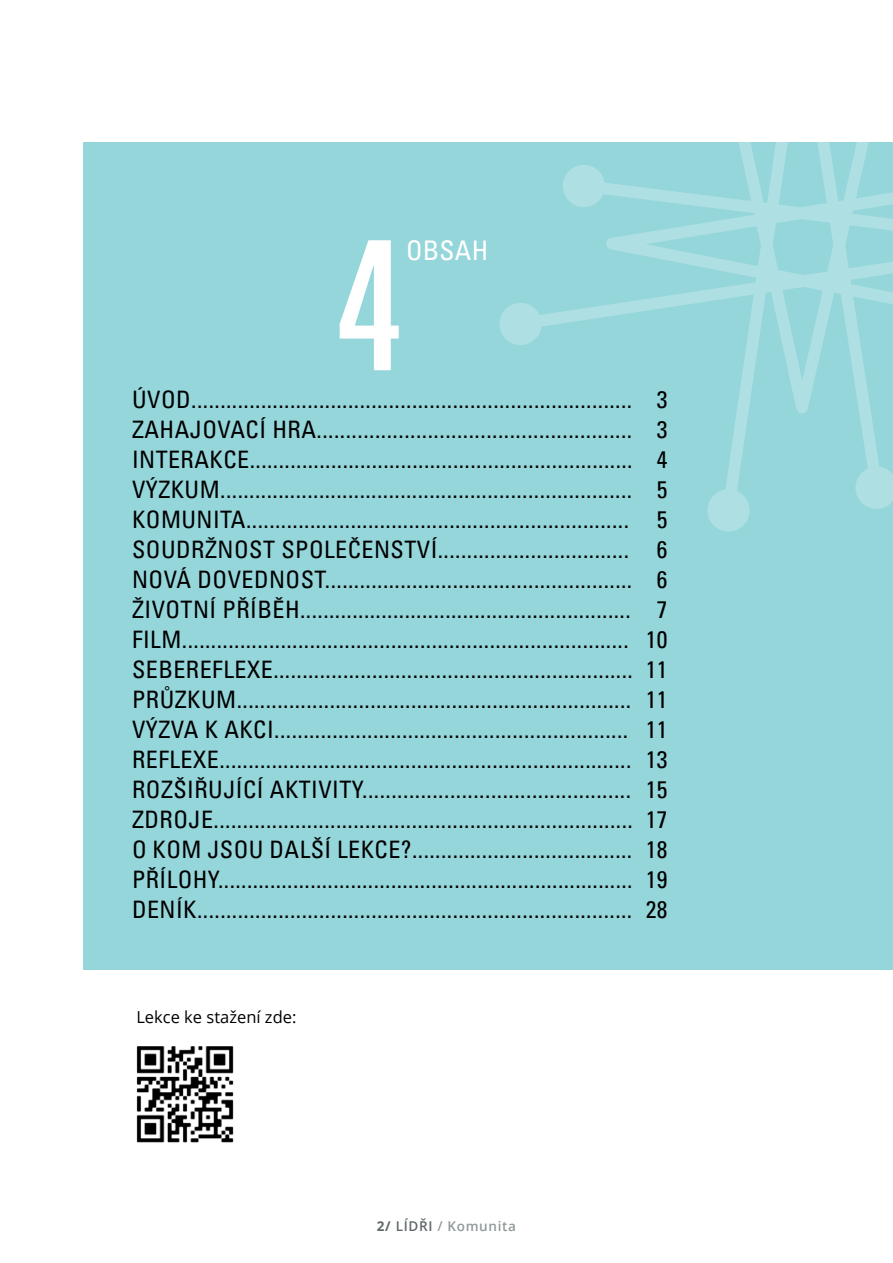
<style>
.page{position:relative;width:893px;height:1263px;background:#fff}
.page>*{position:absolute;margin:0;border:0;box-sizing:border-box;transform-origin:0 0}
.t1{font:ultra-condensed 180px "Univers";color:#fff}
.t2{font:condensed 27px "Univers CE";letter-spacing:.01em;color:#fff}
.t3{font:condensed 24px/30px "Univers CE";letter-spacing:.02em;color:#000}
.t4{font:16.5px "Open Sans";color:#000}
.t5{font:600 13.5px "Open Sans";letter-spacing:.05em;color:#91999a}
.s1{font-weight:700;color:#606869}
.s2{color:#606869}
</style>
<div class="page">
<div style="left:84px;top:142px;width:809px;height:828px;background:#95d6db"></div>
<svg style="left:725px;top:413px;width:154px;height:78px"></svg>
<svg style="left:528px;top:183px;width:80px;height:143px"></svg>
<svg style="left:606px;top:183px;width:122px;height:133px"></svg>
<svg style="left:728px;top:142px;width:165px;height:271px"></svg>
<svg style="left:855px;top:467px;width:38px;height:42px"></svg>
<div style="left:707px;top:489px;width:43px;height:42px;background:#addfe3;border-radius:50%"></div>
<div style="left:499px;top:303px;width:43px;height:42px;background:#addfe3;border-radius:50%"></div>
<div style="left:563px;top:165px;width:42px;height:42px;background:#addfe3;border-radius:50%"></div>
<img style="left:136px;top:1046px;width:98px;height:97px">
<h1 class="t1" style="left:336px;top:204px;width:68px">4</h1>
<p class="t2" style="left:406px;top:235px;width:84px">OBSAH</p>
<p class="t3" style="left:132px;top:385px;width:502px">ÚVOD............................................................................<br>ZAHAJOVACÍ HRA......................................................<br>INTERAKCE..................................................................<br>VÝZKUM.......................................................................<br>KOMUNITA..................................................................<br>SOUDRŽNOST SPOLEČENSTVÍ.................................<br>NOVÁ DOVEDNOST.....................................................<br>ŽIVOTNÍ PŘÍBĚH.........................................................<br>FILM.............................................................................<br>SEBEREFLEXE..............................................................<br>PRŮZKUM....................................................................<br>VÝZVA K AKCI.............................................................<br>REFLEXE.......................................................................<br>ROZŠIŘUJÍCÍ AKTIVITY..............................................<br>ZDROJE........................................................................<br>O KOM JSOU DALŠÍ LEKCE?......................................<br>PŘÍLOHY........................................................................<br>DENÍK...........................................................................</p>
<p class="t3" style="left:646px;top:385px;width:23px;text-align:center">3<br>3<br>4<br>5<br>5<br>6<br>6<br>7<br>10<br>11<br>11<br>11<br>13<br>15<br>17<br>18<br>19<br>28</p>
<p class="t4" style="left:136px;top:1005px;width:162px">Lekce ke stažení zde:</p>
<p class="t5" style="left:377px;top:1216px;width:141px"><span class="s1">2/</span> <span class="s2">LÍDŘI</span> / Komunita</p>
</div>
